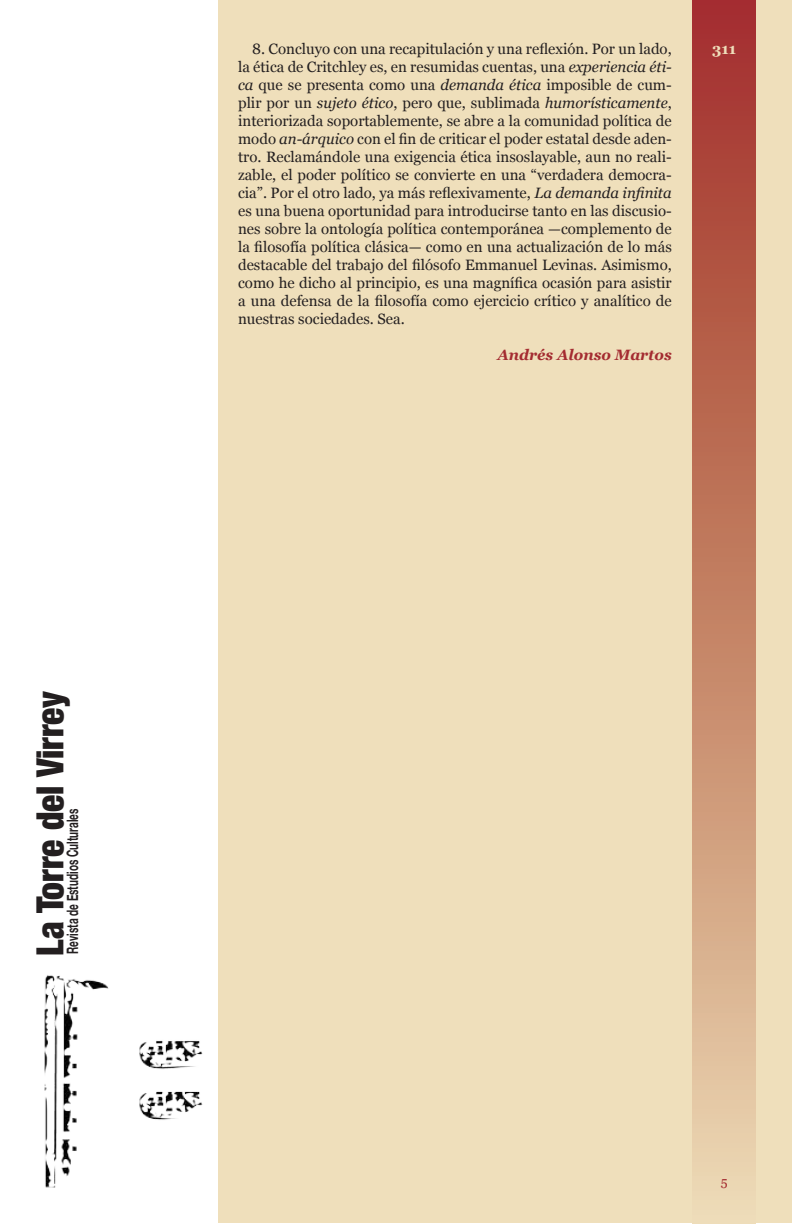
<style>
.page{position:relative;width:792px;height:1224px;background:#fff}
.page>*{position:absolute;margin:0;border:0;box-sizing:border-box;transform-origin:0 0}
.t1{font:900 condensed 37.5px "Helvetica Neue";color:#231f20;scale:.95 1}
.t2{font:700 15.8px "Helvetica Neue";color:#231f20;scale:.63 1}
.t3{font:15px/18px "Georgia";color:#231f20;text-align:justify}
.t4{font:italic 700 15px "Georgia";color:#a42c31}
.t5{font:700 15px "Georgia";color:#efdfbb}
.s1{font-style:italic}
</style>
<div class="page">
<div style="left:218px;top:0;width:574px;height:1224px;background:#efdfbb"></div>
<div style="left:693px;top:0;width:63px;height:1224px;background:linear-gradient(to bottom,#a02d24,#ead9ae)"></div>
<img style="left:44px;top:975px;width:159px;height:213px">
<h1 class="t1" style="left:27px;top:956px;width:280px;rotate:-90deg">La Torre del Virrey</h1>
<p class="t2" style="left:63px;top:954px;width:232px;rotate:-90deg">Revista de Estudios Culturales</p>
<p class="t3" style="left:238px;top:40px;width:435px;text-indent:14px">8. Concluyo con una recapitulación y una reflexión. Por un lado, la ética de Critchley es, en resumidas cuentas, una <span class="s1">experiencia éti&shy;ca</span> que se presenta como una <span class="s1">demanda ética</span> imposible de cum&shy;plir por un <span class="s1">sujeto ético</span>, pero que, sublimada <span class="s1">humorísticamente</span>, interiorizada soportablemente, se abre a la comunidad política de modo <span class="s1">an-árquico</span> con el fin de criticar el poder estatal desde aden&shy;tro. Reclamándole una exigencia ética insoslayable, aun no reali&shy;zable, el poder político se convierte en una “verdadera democra&shy;cia”. Por el otro lado, ya más reflexivamente, <span class="s1">La demanda infinita </span>es una buena oportunidad para introducirse tanto en las discusio&shy;nes sobre la ontología política contemporánea —complemento de la filosofía política clásica— como en una actualización de lo más destacable del trabajo del filósofo Emmanuel Levinas. Asimismo, como he dicho al principio, es una magnífica ocasión para asistir a una defensa de la filosofía como ejercicio crítico y analítico de nuestras sociedades. Sea.</p>
<p class="t4" style="left:498px;top:346px;width:176px">Andrés Alonso Martos</p>
<p class="t5" style="left:712px;top:40px;width:26px">311</p>
</div>
